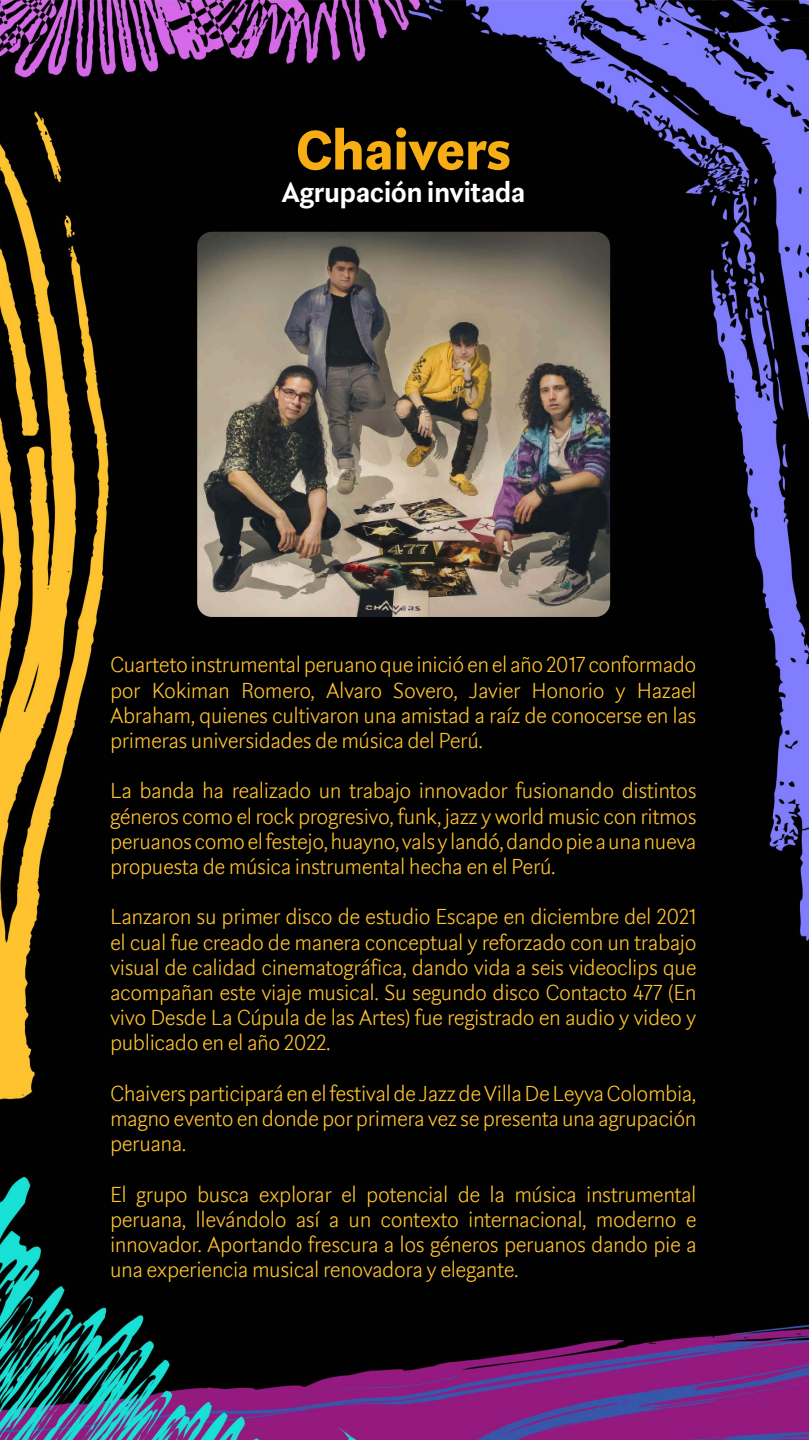
<style>
.page{position:relative;width:810px;height:1440px;background:#fff}
.page>*{position:absolute;margin:0;border:0;box-sizing:border-box;transform-origin:0 0}
.t1{font:900 54px "Rubiesque";letter-spacing:-.02em;color:#f7ad14}
.t2{font:700 27px "Rubiesque";letter-spacing:-.02em;color:#fff}
.t3{font:300 21px/25.2px "Rubiesque";letter-spacing:-.02em;color:#ffc32f;text-align:justify}
</style>
<div class="page">
<img style="left:0;top:0;width:809px;height:1440px">
<img style="left:197px;top:232px;width:413px;height:385px">
<h1 class="t1" style="left:296px;top:113px;width:217px">Chaivers</h1>
<p class="t2" style="left:281px;top:174px;width:246px">Agrupación invitada</p>
<p class="t3" style="left:110px;top:652px;width:588px">Cuarteto instrumental peruano que inició en el año 2017 conformado por Kokiman Romero, Alvaro Sovero, Javier Honorio y Hazael Abraham, quienes cultivaron una amistad a raíz de conocerse en las primeras universidades de música del Perú.</p>
<p class="t3" style="left:110px;top:778px;width:588px">La banda ha realizado un trabajo innovador fusionando distintos géneros como el rock progresivo, funk, jazz y world music con ritmos peruanos como el festejo, huayno, vals y landó, dando pie a una nueva propuesta de música instrumental hecha en el Perú.</p>
<p class="t3" style="left:110px;top:904px;width:588px">Lanzaron su primer disco de estudio Escape en diciembre del 2021 el cual fue creado de manera conceptual y reforzado con un trabajo visual de calidad cinematográfica, dando vida a seis videoclips que acompañan este viaje musical. Su segundo disco Contacto 477 (En vivo Desde La Cúpula de las Artes) fue registrado en audio y video y publicado en el año 2022.</p>
<p class="t3" style="left:110px;top:1080px;width:588px">Chaivers participará en el festival de Jazz de Villa De Leyva Colombia, magno evento en donde por primera vez se presenta una agrupación peruana.</p>
<p class="t3" style="left:110px;top:1181px;width:588px">El grupo busca explorar el potencial de la música instrumental peruana, llevándolo así a un contexto internacional, moderno e innovador. Aportando frescura a los géneros peruanos dando pie a una experiencia musical renovadora y elegante.</p>
</div>
